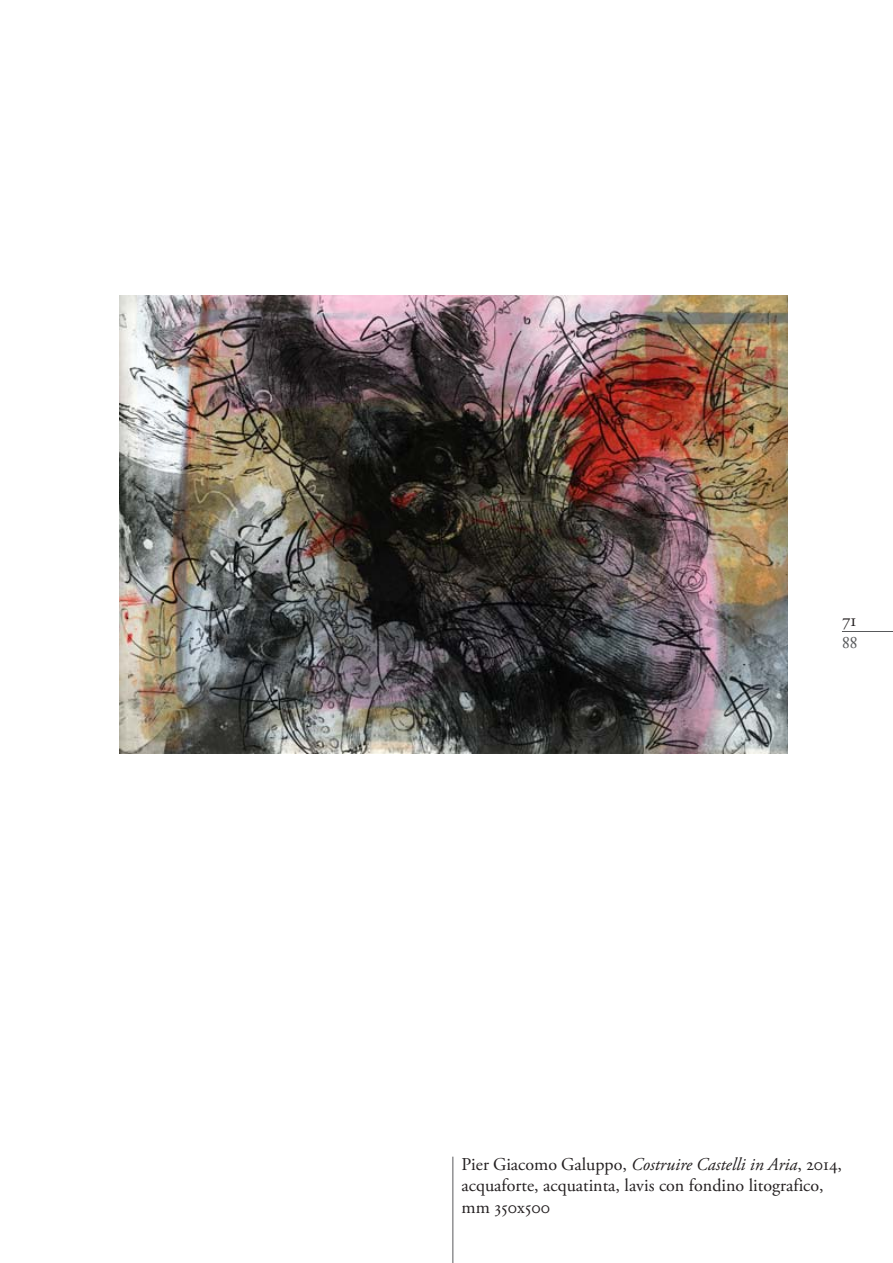
<style>
.page{position:relative;width:893px;height:1263px;background:#fff}
.page>*{position:absolute;margin:0;border:0;box-sizing:border-box;transform-origin:0 0}
.t1{font:18px/21.6px "Adobe Garamond Pro";color:#231f20}
.t2{font:18px "Adobe Garamond Regular SC";color:#231f20}
.t3{font:18px "Adobe Garamond Regular SC";color:#58595b}
.s1{font-style:italic}
</style>
<div class="page">
<hr style="left:842px;top:631px;width:51px;height:1px;background:#58595b">
<hr style="left:453px;top:1157px;width:1px;height:106px;background:#58595b">
<img style="left:119px;top:296px;width:668px;height:458px">
<p class="t2" style="left:842px;top:613px;width:16px">71</p>
<p class="t3" style="left:842px;top:635px;width:17px">88</p>
<p class="t1" style="left:462px;top:1155px;width:382px">Pier Giacomo Galuppo, <span class="s1">Costruire Castelli in Aria</span>, 2014, acquaforte, acquatinta, lavis con fondino litografico, mm 350x500</p>
</div>
